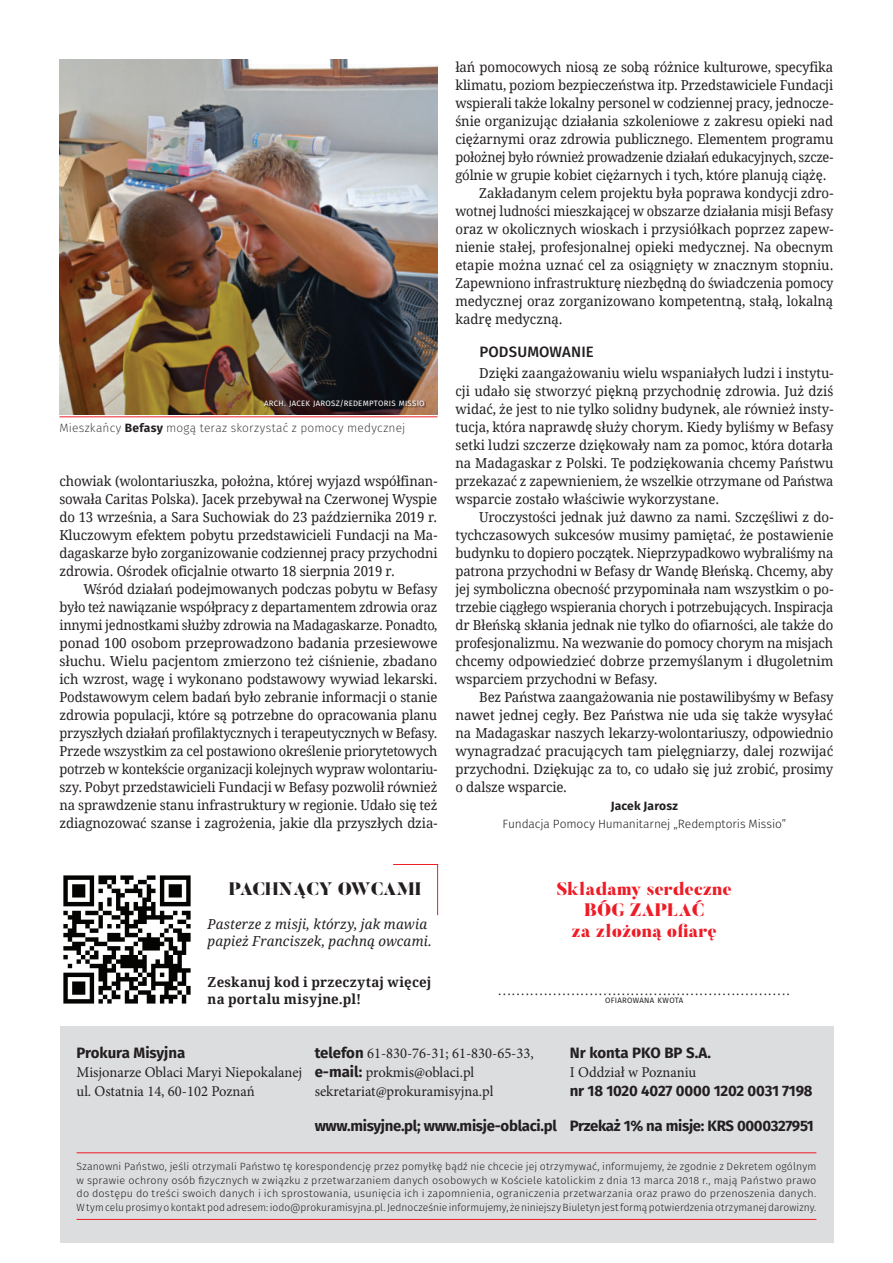
<style>
.page{position:relative;width:893px;height:1263px;background:#fff}
.page>*{position:absolute;margin:0;border:0;box-sizing:border-box;transform-origin:0 0}
.t1{font:900 18px/21px "Butler";color:#ee1c26;text-align:center}
.t2{font:900 18px "Butler";color:#231f20}
.t3{font:15px/18.8px "Minion Pro";color:#231f20}
.t4{font:700 15px "Fira Sans";letter-spacing:-.02em;color:#231f20}
.t5{font:700 15px "Fira Sans";color:#231f20}
.t6{font:500 15px "Fira Sans";letter-spacing:.01em;color:#231f20}
.t7{font:13.65px/18px "Droid Serif";letter-spacing:-.01em;color:#231f20;text-align:justify;scale:.96 1}
.t8{font:13.65px/18px "Droid Serif";letter-spacing:-.01em;color:#231f20;text-align:justify}
.t9{font:13.65px "Droid Serif";letter-spacing:-.01em;color:#231f20;scale:.94 1}
.t10{font:italic 13.65px/17px "Droid Serif";letter-spacing:.01em;color:#231f20}
.t11{font:13.65px "Droid Serif";letter-spacing:-.01em;color:#231f20;scale:.93 1}
.t12{font:13.65px "Droid Serif";letter-spacing:-.01em;color:#231f20;scale:.95 1}
.t13{font:700 13.65px/17px "Droid Serif";letter-spacing:.02em;color:#231f20}
.t14{font:12px "Droid Serif";color:#231f20}
.t15{font:200 12px "Fira Sans";letter-spacing:.02em;color:#231f20}
.t16{font:300 12px "Fira Sans";letter-spacing:-.01em;color:#231f20}
.t17{font:700 12px "Fira Sans";letter-spacing:.015em;color:#231f20}
.t18{font:300 10.5px/13.5px "Fira Sans";color:#231f20;text-align:justify}
.t19{font:7.8px "Fira Sans";letter-spacing:.03em;color:#fff}
.t20{font:7.8px "Fira Sans";letter-spacing:.03em;color:#231f20}
.s1{font-weight:700}
.s2{font-family:"Fira Sans";font-weight:700}
</style>
<div class="page">
<div style="left:60px;top:1026px;width:773px;height:216px;background:#dcdddf"></div>
<hr style="left:77px;top:1152px;width:739px;height:1px;background:#ee1c26">
<hr style="left:77px;top:1219px;width:739px;height:1px;background:#ee1c26">
<img style="left:60px;top:60px;width:377px;height:354px">
<img style="left:63px;top:875px;width:128px;height:129px">
<svg style="left:393px;top:864px;width:45px;height:52px"></svg>
<div style="left:264px;top:400px;width:162px;height:9px;background:#231f20;opacity:.75"></div>
<hr style="left:60px;top:416px;width:377px;height:1px;background:#ee1c26">
<p class="t19" style="left:264px;top:398px;width:162px">ARCH. JACEK JAROSZ/REDEMPTORIS MISSIO</p>
<p class="t15" style="left:60px;top:419px;width:347px">Mieszkańcy <span class="s1">Befasy</span> mogą teraz skorzystać z pomocy medycznej</p>
<p class="t7" style="left:60px;top:472px;width:395px">chowiak (wolontariuszka, położna, której wyjazd współfinan&shy;sowała Caritas Polska). Jacek przebywał na Czerwonej Wyspie do 13 września, a Sara Suchowiak do 23 października 2019 r.<br>Kluczowym efektem pobytu przedstawicieli Fundacji na Ma&shy;dagaskarze było zorganizowanie codziennej pracy przychodni zdrowia. Ośrodek oficjalnie otwarto 18 sierpnia 2019 r.</p>
<p class="t7" style="left:60px;top:580px;width:395px;text-indent:24px">Wśród działań podejmowanych podczas pobytu w Befasy było też nawiązanie współpracy z departamentem zdrowia oraz innymi jednostkami służby zdrowia na Madagaskarze. Ponadto, ponad 100 osobom przeprowadzono badania przesiewowe słuchu. Wielu pacjentom zmierzono też ciśnienie, zbadano ich wzrost, wagę i wykonano podstawowy wywiad lekarski.<br>Podstawowym celem badań było zebranie informacji o stanie zdrowia populacji, które są potrzebne do opracowania planu przyszłych działań profilaktycznych i terapeutycznych w Befasy.<br>Przede wszystkim za cel postawiono określenie priorytetowych potrzeb w kontekście organizacji kolejnych wypraw wolontariu&shy;szy. Pobyt przedstawicieli Fundacji w Befasy pozwolił również na sprawdzenie stanu infrastruktury w regionie. Udało się też zdiagnozować szanse i zagrożenia, jakie dla przyszłych dzia-</p>
<p class="t7" style="left:455px;top:58px;width:395px">łań pomocowych niosą ze sobą różnice kulturowe, specyfika</p>
<p class="t7" style="left:455px;top:76px;width:395px">klimatu, poziom bezpieczeństwa itp. Przedstawiciele Fundacji</p>
<p class="t12" style="left:455px;top:95px;width:399px">wspierali także lokalny personel w codziennej pracy, jednocze-</p>
<p class="t7" style="left:455px;top:112px;width:395px">śnie organizując działania szkoleniowe z zakresu opieki nad</p>
<p class="t7" style="left:455px;top:130px;width:395px">ciężarnymi oraz zdrowia publicznego. Elementem programu</p>
<p class="t11" style="left:455px;top:149px;width:408px">położnej było również prowadzenie działań edukacyjnych, szcze-</p>
<p class="t7" style="left:455px;top:166px;width:388px">gólnie w grupie kobiet ciężarnych i tych, które planują ciążę.</p>
<p class="t7" style="left:479px;top:184px;width:370px">Zakładanym celem projektu była poprawa kondycji zdro-</p>
<p class="t9" style="left:455px;top:203px;width:404px">wotnej ludności mieszkającej w obszarze działania misji Befasy</p>
<p class="t7" style="left:455px;top:220px;width:395px">oraz w okolicznych wioskach i przysiółkach poprzez zapew-</p>
<p class="t7" style="left:455px;top:238px;width:395px">nienie stałej, profesjonalnej opieki medycznej. Na obecnym</p>
<p class="t8" style="left:455px;top:256px;width:379px">etapie można uznać cel za osiągnięty w znacznym stopniu.</p>
<p class="t9" style="left:455px;top:275px;width:404px">Zapewniono infrastrukturę niezbędną do świadczenia pomocy</p>
<p class="t7" style="left:455px;top:292px;width:395px">medycznej oraz zorganizowano kompetentną, stałą, lokalną</p>
<p class="t7" style="left:455px;top:310px;width:113px">kadrę medyczną.</p>
<p class="t6" style="left:479px;top:342px;width:116px">PODSUMOWANIE</p>
<p class="t7" style="left:455px;top:364px;width:395px;text-indent:24px">Dzięki zaangażowaniu wielu wspaniałych ludzi i instytu&shy;cji udało się stworzyć piękną przychodnię zdrowia. Już dziś widać, że jest to nie tylko solidny budynek, ale również insty&shy;tucja, która naprawdę służy chorym. Kiedy byliśmy w Befasy setki ludzi szczerze dziękowały nam za pomoc, która dotarła na Madagaskar z Polski. Te podziękowania chcemy Państwu przekazać z zapewnieniem, że wszelkie otrzymane od Państwa wsparcie zostało właściwie wykorzystane.</p>
<p class="t8" style="left:455px;top:508px;width:380px;text-indent:24px">Uroczystości jednak już dawno za nami. Szczęśliwi z do&shy;tychczasowych sukcesów musimy pamiętać, że postawienie budynku to dopiero początek. Nieprzypadkowo wybraliśmy na patrona przychodni w Befasy dr Wandę Błeńską. Chcemy, aby jej symboliczna obecność przypominała nam wszystkim o po&shy;trzebie ciągłego wspierania chorych i potrzebujących. Inspiracja dr Błeńską skłania jednak nie tylko do ofiarności, ale także do profesjonalizmu. Na wezwanie do pomocy chorym na misjach chcemy odpowiedzieć dobrze przemyślanym i długoletnim wsparciem przychodni w Befasy.</p>
<p class="t7" style="left:455px;top:688px;width:395px;text-indent:24px">Bez Państwa zaangażowania nie postawilibyśmy w Befasy nawet jednej cegły. Bez Państwa nie uda się także wysyłać na Madagaskar naszych lekarzy-wolontariuszy, odpowiednio wynagradzać pracujących tam pielęgniarzy, dalej rozwijać przychodni. Dziękując za to, co udało się już zrobić, prosimy o dalsze wsparcie.</p>
<p class="t17" style="left:611px;top:797px;width:69px">Jacek Jarosz</p>
<p class="t16" style="left:503px;top:815px;width:285px">Fundacja Pomocy Humanitarnej „Redemptoris Missio”</p>
<h1 class="t2" style="left:229px;top:879px;width:194px">PACHNĄCY OWCAMI</h1>
<p class="t10" style="left:208px;top:917px;width:226px">Pasterze z misji, którzy, jak mawia papież Franciszek, pachną owcami.</p>
<p class="t13" style="left:208px;top:974px;width:225px">Zeskanuj kod i przeczytaj więcej na portalu misyjne.pl!</p>
<h1 class="t1" style="left:557px;top:879px;width:177px">Składamy serdeczne<br>BÓG ZAPŁAĆ<br>za złożoną ofiarę</h1>
<p class="t14" style="left:498px;top:983px;width:293px">................................................................</p>
<p class="t20" style="left:605px;top:995px;width:80px">OFIAROWANA KWOTA</p>
<p class="t5" style="left:77px;top:1042px;width:110px">Prokura Misyjna</p>
<p class="t3" style="left:77px;top:1064px;width:227px">Misjonarze Oblaci Maryi Niepokalanej ul. Ostatnia 14, 60-102 Poznań</p>
<p class="t3" style="left:315px;top:1045px;width:221px"><span class="s2">telefon</span> 61-830-76-31; 61-830-65-33, <span class="s2">e-mail:</span> prokmis@oblaci.pl sekretariat@prokuramisyjna.pl</p>
<p class="t5" style="left:570px;top:1042px;width:143px">Nr konta PKO BP S.A.</p>
<p class="t3" style="left:570px;top:1064px;width:128px">I Oddział w Poznaniu</p>
<p class="t4" style="left:570px;top:1080px;width:244px">nr 18 1020 4027 0000 1202 0031 7198</p>
<p class="t4" style="left:315px;top:1115px;width:501px">www.misyjne.pl; www.misje-oblaci.pl Przekaż 1% na misje: KRS 0000327951</p>
<p class="t18" style="left:77px;top:1160px;width:741px">Szanowni Państwo, jeśli otrzymali Państwo tę korespondencję przez pomyłkę bądź nie chcecie jej otrzymywać, informujemy, że zgodnie z Dekretem ogólnym w sprawie ochrony osób fizycznych w związku z przetwarzaniem danych osobowych w Kościele katolickim z dnia 13 marca 2018 r., mają Państwo prawo do dostępu do treści swoich danych i ich sprostowania, usunięcia ich i zapomnienia, ograniczenia przetwarzania oraz prawo do przenoszenia danych.<br>W tym celu prosimy o kontakt pod adresem: iodo@prokuramisyjna.pl. Jednocześnie informujemy, że niniejszy Biuletyn jest formą potwierdzenia otrzymanej darowizny.</p>
</div>
